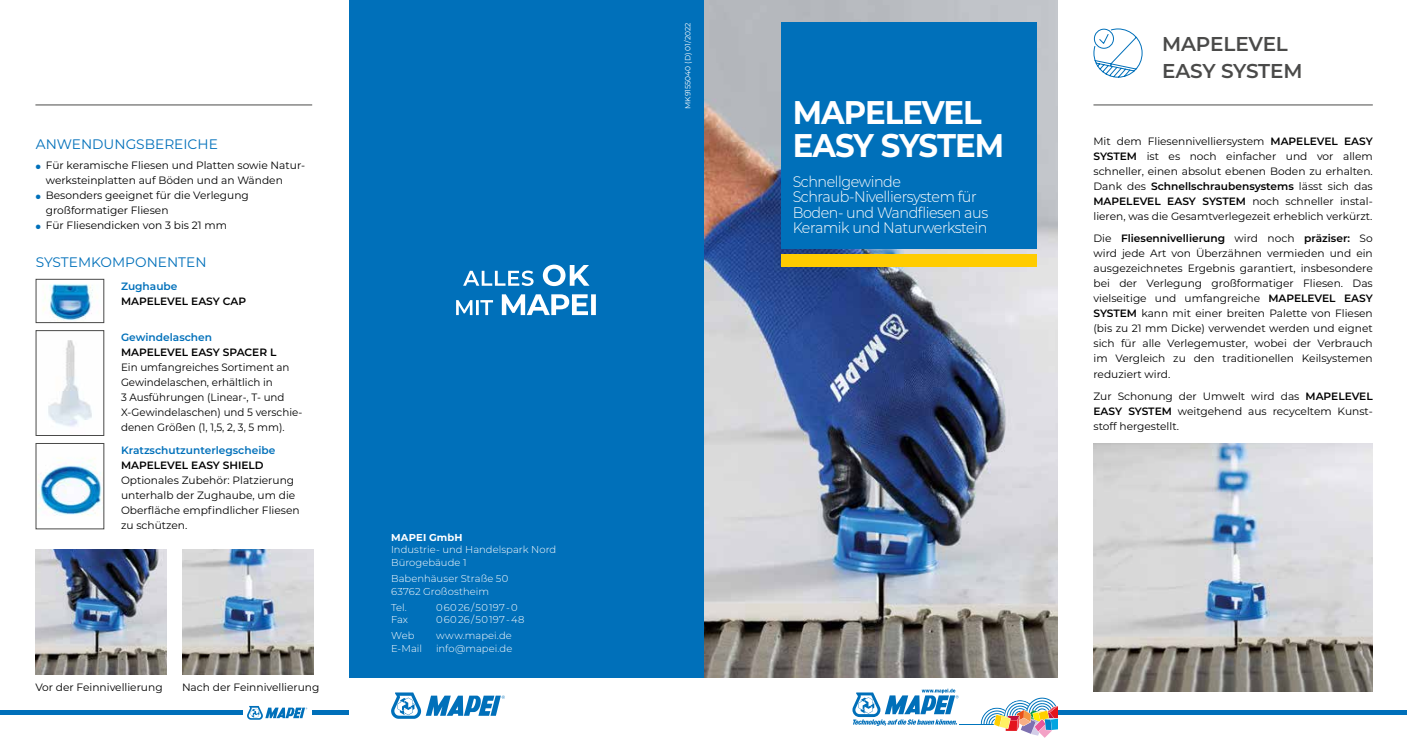
<style>
.page{position:relative;width:1407px;height:745px;background:#fff}
.page>*{position:absolute;margin:0;border:0;box-sizing:border-box;transform-origin:0 0}
.t1{font:700 32.75px/32.8px "Montserrat";letter-spacing:-.03em;color:#fff;scale:.94 1}
.t2{font:600 20px/27.4px "Montserrat";letter-spacing:-.005em;color:#4a4a49}
.t3{font:300 15.25px/15.2px "Montserrat";letter-spacing:-.03em;color:#fff;scale:.94 1}
.t4{font:13.75px "Montserrat";color:#0070ba}
.t5{font:10.62px/15px "Montserrat";color:#000}
.t6{font:600 10.62px "Montserrat";color:#000}
.t7{font:600 10.62px "Montserrat";color:#0070ba}
.t8{font:300 10px/12.5px "Montserrat";letter-spacing:.005em;color:#fff}
.t9{font:700 10px "Montserrat";letter-spacing:.02em;color:#fff}
.t10{font:7.5px "Montserrat";color:#fff}
.s1{color:#0070ba}
.s2{font-weight:600}
</style>
<div class="page">
<img style="left:703px;top:0;width:355px;height:678px">
<div style="left:781px;top:23px;width:256px;height:226px;background:#0070ba"></div>
<div style="left:781px;top:253px;width:256px;height:13px;background:#fc0"></div>
<div style="left:349px;top:0;width:354px;height:678px;background:#0070ba"></div>
<svg style="left:391px;top:692px;width:114px;height:26px"></svg>
<svg style="left:247px;top:706px;width:60px;height:13px"></svg>
<div style="left:0;top:710px;width:242px;height:5px;background:#0070ba"></div>
<div style="left:1058px;top:710px;width:349px;height:5px;background:#0070ba"></div>
<div style="left:312px;top:710px;width:37px;height:5px;background:#0070ba"></div>
<hr style="left:1093px;top:105px;width:280px;height:1px;background:#4a4a49">
<img style="left:1093px;top:443px;width:280px;height:248px">
<svg style="left:1093px;top:28px;width:50px;height:50px"></svg>
<hr style="left:35px;top:105px;width:277px;height:1px;background:#4a4a49">
<img style="left:182px;top:549px;width:131px;height:124px">
<img style="left:35px;top:549px;width:132px;height:124px">
<img style="left:48px;top:340px;width:44px;height:87px">
<div style="left:36px;top:330px;width:68px;height:105px;border:1px solid #4a4a49"></div>
<img style="left:42px;top:284px;width:56px;height:36px">
<div style="left:36px;top:279px;width:68px;height:43px;border:1px solid #4a4a49"></div>
<img style="left:38px;top:458px;width:64px;height:58px">
<svg style="left:456px;top:294px;width:140px;height:21px"></svg>
<svg style="left:463px;top:264px;width:126px;height:22px"></svg>
<hr style="left:959px;top:723px;width:37px;height:1px;background:#0074bc">
<svg style="left:981px;top:697px;width:77px;height:40px"></svg>
<svg style="left:852px;top:688px;width:106px;height:37px"></svg>
<p class="t4" style="left:36px;top:135px;width:184px">ANWENDUNGSBEREICHE</p>
<p class="t5" style="left:46px;top:157px;width:261px;text-indent:-10px"><span class="s1">●</span> Für keramische Fliesen und Platten sowie Natur&shy;werksteinplatten auf Böden und an Wänden</p>
<p class="t5" style="left:46px;top:187px;width:205px;text-indent:-10px"><span class="s1">●</span> Besonders geeignet für die Verlegung großformatiger Fliesen</p>
<p class="t5" style="left:36px;top:217px;width:193px"><span class="s1">●</span> Für Fliesendicken von 3 bis 21 mm</p>
<p class="t4" style="left:36px;top:252px;width:172px">SYSTEMKOMPONENTEN</p>
<p class="t7" style="left:121px;top:278px;width:58px">Zughaube</p>
<p class="t6" style="left:121px;top:293px;width:127px">MAPELEVEL EASY CAP</p>
<p class="t7" style="left:121px;top:329px;width:93px">Gewindelaschen</p>
<p class="t6" style="left:121px;top:344px;width:157px">MAPELEVEL EASY SPACER L</p>
<p class="t5" style="left:121px;top:359px;width:183px">Ein umfangreiches Sortiment an<br>Gewindelaschen, erhältlich in<br>3 Ausführungen (Linear-, T- und<br>X-Gewindelaschen) und 5 verschie&shy;denen Größen (1, 1,5, 2, 3, 5 mm).</p>
<p class="t7" style="left:121px;top:442px;width:156px">Kratzschutzunterlegscheibe</p>
<p class="t6" style="left:121px;top:457px;width:144px">MAPELEVEL EASY SHIELD</p>
<p class="t5" style="left:121px;top:472px;width:180px">Optionales Zubehör: Platzierung unterhalb der Zughaube, um die<br>Oberfläche empfindlicher Fliesen zu schützen.</p>
<p class="t5" style="left:35px;top:679px;width:129px">Vor der Feinnivellierung</p>
<p class="t5" style="left:182px;top:679px;width:139px">Nach der Feinnivellierung</p>
<p class="t9" style="left:391px;top:530px;width:73px">MAPEI GmbH</p>
<p class="t8" style="left:391px;top:543px;width:167px">Industrie- und Handelspark Nord<br>Bürogebäude 1</p>
<p class="t8" style="left:391px;top:571px;width:119px">Babenhäuser Straße 50<br>63762 Großostheim</p>
<p class="t8" style="left:391px;top:600px;width:17px">Tel.</p>
<p class="t8" style="left:436px;top:600px;width:83px">0 60 26 / 50 197 - 0</p>
<p class="t8" style="left:391px;top:612px;width:19px">Fax</p>
<p class="t8" style="left:436px;top:612px;width:90px">0 60 26 / 50 197 - 48</p>
<p class="t8" style="left:391px;top:628px;width:25px">Web</p>
<p class="t8" style="left:436px;top:628px;width:77px">www.mapei.de</p>
<p class="t8" style="left:391px;top:641px;width:33px">E-Mail</p>
<p class="t8" style="left:436px;top:641px;width:78px">info@mapei.de</p>
<p class="t10" style="left:682px;top:109px;width:88px;rotate:-90deg">MK9155040 (D) 01/2022</p>
<h1 class="t1" style="left:793px;top:94px;width:226px">MAPELEVEL<br>EASY SYSTEM</h1>
<h3 class="t3" style="left:793px;top:173px;width:209px">Schnellgewinde<br>Schraub-Nivelliersystem für<br>Boden- und Wandfliesen aus<br>Keramik und Naturwerkstein</h3>
<h2 class="t2" style="left:1162px;top:29px;width:142px">MAPELEVEL<br>EASY SYSTEM</h2>
<p class="t5" style="left:1093px;top:133px;width:281px;text-align:justify">Mit dem Fliesennivelliersystem <span class="s2">MAPELEVEL EASY SYSTEM</span> ist es noch einfacher und vor allem schneller, einen absolut ebenen Boden zu erhalten.<br>Dank des <span class="s2">Schnellschraubensystems</span> lässt sich das <span class="s2">MAPELEVEL EASY SYSTEM</span> noch schneller instal&shy;lieren, was die Gesamtverlegezeit erheblich verkürzt.</p>
<p class="t5" style="left:1093px;top:230px;width:281px;text-align:justify">Die <span class="s2">Fliesennivellierung</span> wird noch <span class="s2">präziser:</span> So wird jede Art von Überzähnen vermieden und ein ausgezeichnetes Ergebnis garantiert, insbesondere bei der Verlegung großformatiger Fliesen. Das vielseitige und umfangreiche <span class="s2">MAPELEVEL EASY SYSTEM</span> kann mit einer breiten Palette von Fliesen (bis zu 21 mm Dicke) verwendet werden und eignet sich für alle Verlegemuster, wobei der Verbrauch im Vergleich zu den traditionellen Keilsystemen reduziert wird.</p>
<p class="t5" style="left:1093px;top:388px;width:281px;text-align:justify">Zur Schonung der Umwelt wird das <span class="s2">MAPELEVEL EASY SYSTEM</span> weitgehend aus recyceltem Kunst&shy;stoff hergestellt.</p>
</div>
